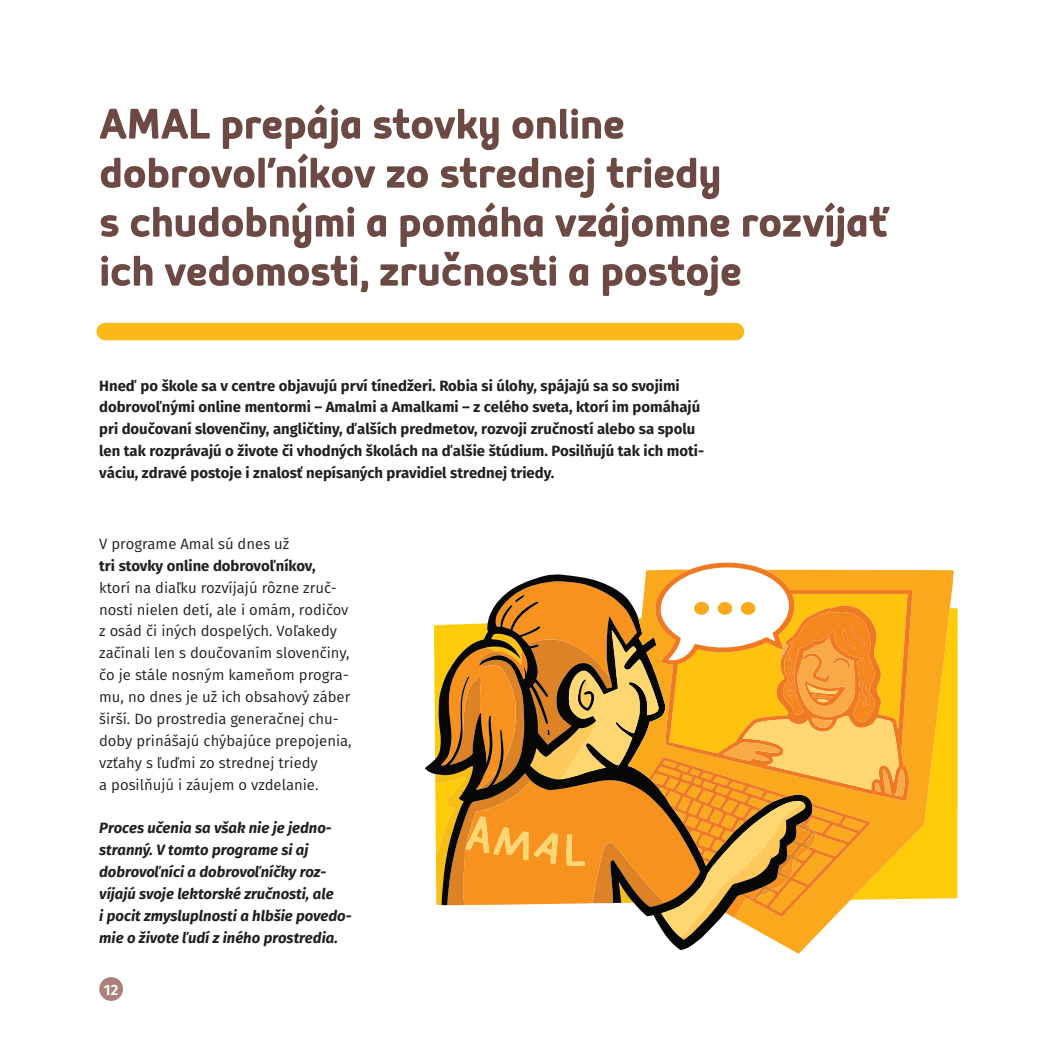
<style>
.page{position:relative;width:1042px;height:1042px;background:#fff}
.page>*{position:absolute;margin:0;border:0;box-sizing:border-box;transform-origin:0 0}
.t1{font:700 52.5px/49px "Mairy";letter-spacing:-.005em;color:#6d4943}
.Text{font:700 14.88px/21.9px "Fira Sans";color:#231f20}
.Text-2{font:14.88px/21.9px "Fira Sans";color:#231f20}
.Text-3{font:italic 700 14.88px/21.9px "Fira Sans";color:#231f20}
.Rok{font:600 14.88px "Fira Sans";color:#fff}
.s1{font-weight:700}
</style>
<div class="page">
<svg style="left:668px;top:939px;width:145px;height:14px"></svg>
<svg style="left:434px;top:567px;width:524px;height:372px;background:#e0a646"></svg>
<div style="left:105px;top:323px;width:630px;height:17px;background:#fcb814"></div>
<div style="left:99px;top:977px;width:24px;height:24px;background:#ab817a;border-radius:50%"></div>
<p class="t1" style="left:99px;top:97px;width:792px">AMAL prepája stovky online dobrovoľníkov zo strednej triedy<br>s chudobnými a pomáha vzájomne rozvíjať ich vedomosti, zručnosti a postoje</p>
<p class="Text" style="left:99px;top:375px;width:606px">Hneď po škole sa v centre objavujú prví tínedžeri. Robia si úlohy, spájajú sa so svojimi dobrovoľnými online mentormi – Amalmi a Amalkami – z celého sveta, ktorí im pomáhajú pri doučovaní slovenčiny, angličtiny, ďalších predmetov, rozvoji zručností alebo sa spolu len tak rozprávajú o živote či vhodných školách na ďalšie štúdium. Posilňujú tak ich moti&shy;váciu, zdravé postoje i znalosť nepísaných pravidiel strednej triedy.</p>
<p class="Text-2" style="left:99px;top:534px;width:254px">V programe Amal sú dnes už<br><span class="s1">tri stovky online dobrovoľníkov,<br></span>ktorí na diaľku rozvíjajú rôzne zruč&shy;nosti nielen detí, ale i omám, rodičov z osád či iných dospelých. Voľakedy začínali len s doučovaním slovenčiny, čo je stále nosným kameňom progra&shy;mu, no dnes je už ich obsahový záber širší. Do prostredia generačnej chu&shy;doby prinášajú chýbajúce prepojenia, vzťahy s ľuďmi zo strednej triedy<br>a posilňujú i záujem o vzdelanie.</p>
<p class="Text-3" style="left:99px;top:818px;width:254px">Proces učenia sa však nie je jedno&shy;stranný. V tomto programe si aj dobrovoľníci a dobrovoľníčky roz&shy;víjajú svoje lektorské zručnosti, ale<br>i pocit zmysluplnosti a hlbšie povedo&shy;mie o živote ľudí z iného prostredia.</p>
<p class="Rok" style="left:104px;top:979px;width:16px">12</p>
</div>
